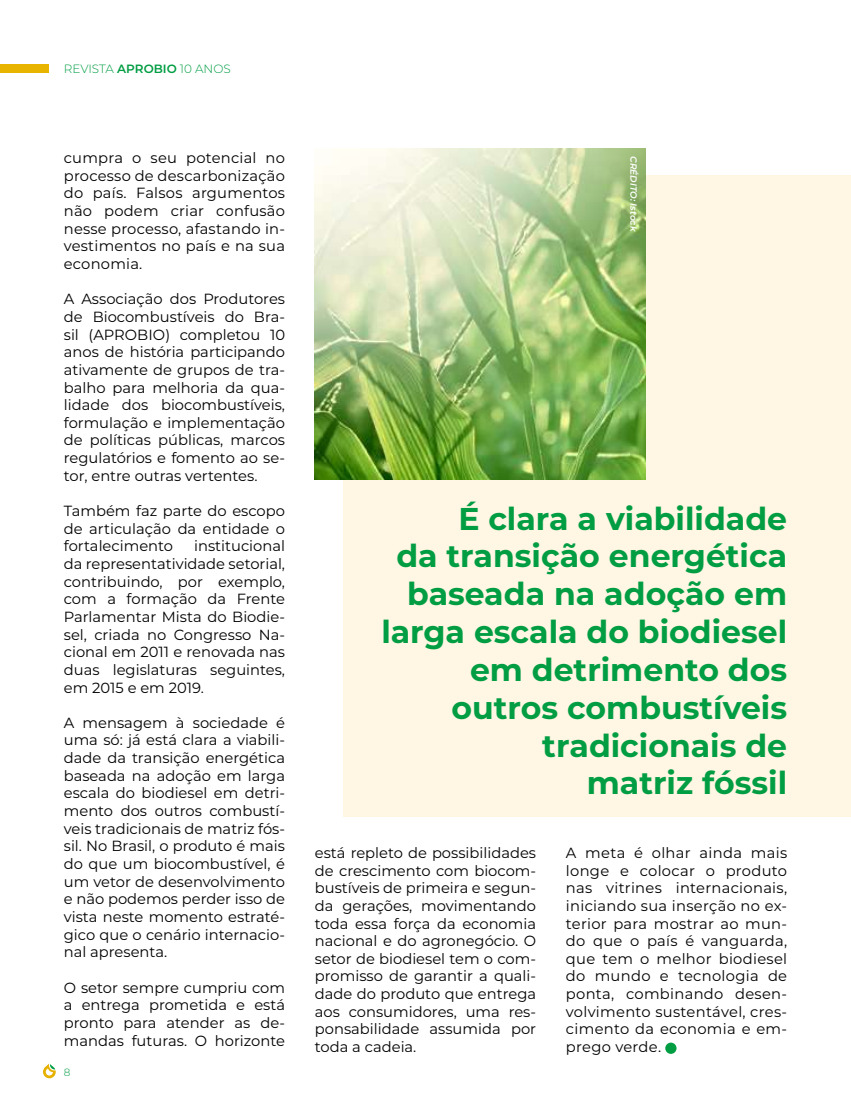
<style>
.page{position:relative;width:851px;height:1106px;background:#fff}
.page>*{position:absolute;margin:0;border:0;box-sizing:border-box;transform-origin:0 0}
.t1{font:700 31.5px/37.8px "Montserrat";color:#009d43;text-align:right}
.t2{font:14.7px/17.7px "Montserrat";color:#000;text-align:justify}
.t3{font:300 12px "Montserrat";color:#009d43}
.t4{font:300 10.5px "Montserrat";color:#009d43}
.t5{font:italic 600 9px "Montserrat";color:#fff}
.s1{font-weight:600}
</style>
<div class="page">
<svg style="left:43px;top:1063px;width:13px;height:15px"></svg>
<div style="left:0;top:65px;width:49px;height:8px;background:#e9b400"></div>
<div style="left:343px;top:175px;width:507px;height:641px;background:#fff6e3"></div>
<img style="left:315px;top:149px;width:330px;height:330px">
<div style="left:665px;top:1042px;width:11px;height:11px;background:#009d43;border-radius:50%"></div>
<p class="t3" style="left:64px;top:60px;width:168px">REVISTA <span class="s1">APROBIO</span> 10 ANOS</p>
<p class="t2" style="left:64px;top:148px;width:223px">cumpra o seu potencial no processo de descarbonização do país. Falsos argumentos não podem criar confusão nesse processo, afastando in&shy;vestimentos no país e na sua economia.</p>
<p class="t2" style="left:64px;top:290px;width:223px">A Associação dos Produtores de Biocombustíveis do Bra&shy;sil (APROBIO) completou 10 anos de história participando ativamente de grupos de tra&shy;balho para melhoria da qua&shy;lidade dos biocombustíveis, formulação e implementação de políticas públicas, marcos regulatórios e fomento ao se&shy;tor, entre outras vertentes.</p>
<p class="t2" style="left:64px;top:501px;width:223px">Também faz parte do escopo de articulação da entidade o fortalecimento</p>
<p class="t2" style="left:64px;top:537px;width:223px;text-indent:130px">institucional da representatividade setorial, contribuindo, por exemplo, com a formação da Frente Parlamentar Mista do Biodie&shy;sel, criada no Congresso Na&shy;cional em 2011 e renovada nas duas legislaturas seguintes, em 2015 e em 2019.</p>
<p class="t2" style="left:64px;top:713px;width:223px">A mensagem à sociedade é uma só: já está clara a viabili&shy;dade da transição energética baseada na adoção em larga escala do biodiesel em detri&shy;mento dos outros combustí&shy;veis tradicionais de matriz fós&shy;sil. No Brasil, o produto é mais do que um biocombustível, é um vetor de desenvolvimento e não podemos perder isso de vista neste momento estraté&shy;gico que o cenário internacio&shy;nal apresenta.</p>
<p class="t2" style="left:64px;top:978px;width:223px">O setor sempre cumpriu com a entrega prometida e está pronto para atender as de&shy;mandas futuras. O horizonte</p>
<p class="t4" style="left:64px;top:1065px;width:8px">8</p>
<p class="t5" style="left:640px;top:156px;width:77px;rotate:90deg">CRÉDITO: Istock</p>
<h1 class="t1" style="left:381px;top:498px;width:407px">É clara a viabilidade<br>da transição energética baseada na adoção em larga escala do biodiesel em detrimento dos outros combustíveis tradicionais de<br>matriz fóssil</h1>
<p class="t2" style="left:315px;top:843px;width:223px">está repleto de possibilidades de crescimento com biocom&shy;bustíveis de primeira e segun&shy;da gerações, movimentando toda essa força da economia nacional e do agronegócio. O setor de biodiesel tem o com&shy;promisso de garantir a quali&shy;dade do produto que entrega aos consumidores, uma res&shy;ponsabilidade assumida por toda a cadeia.</p>
<p class="t2" style="left:566px;top:843px;width:223px">A meta é olhar ainda mais longe e colocar o produto nas vitrines internacionais, iniciando sua inserção no ex&shy;terior para mostrar ao mun&shy;do que o país é vanguarda, que tem o melhor biodiesel do mundo e tecnologia de ponta, combinando desen&shy;volvimento sustentável, cres&shy;cimento da economia e em&shy;prego verde.</p>
</div>
